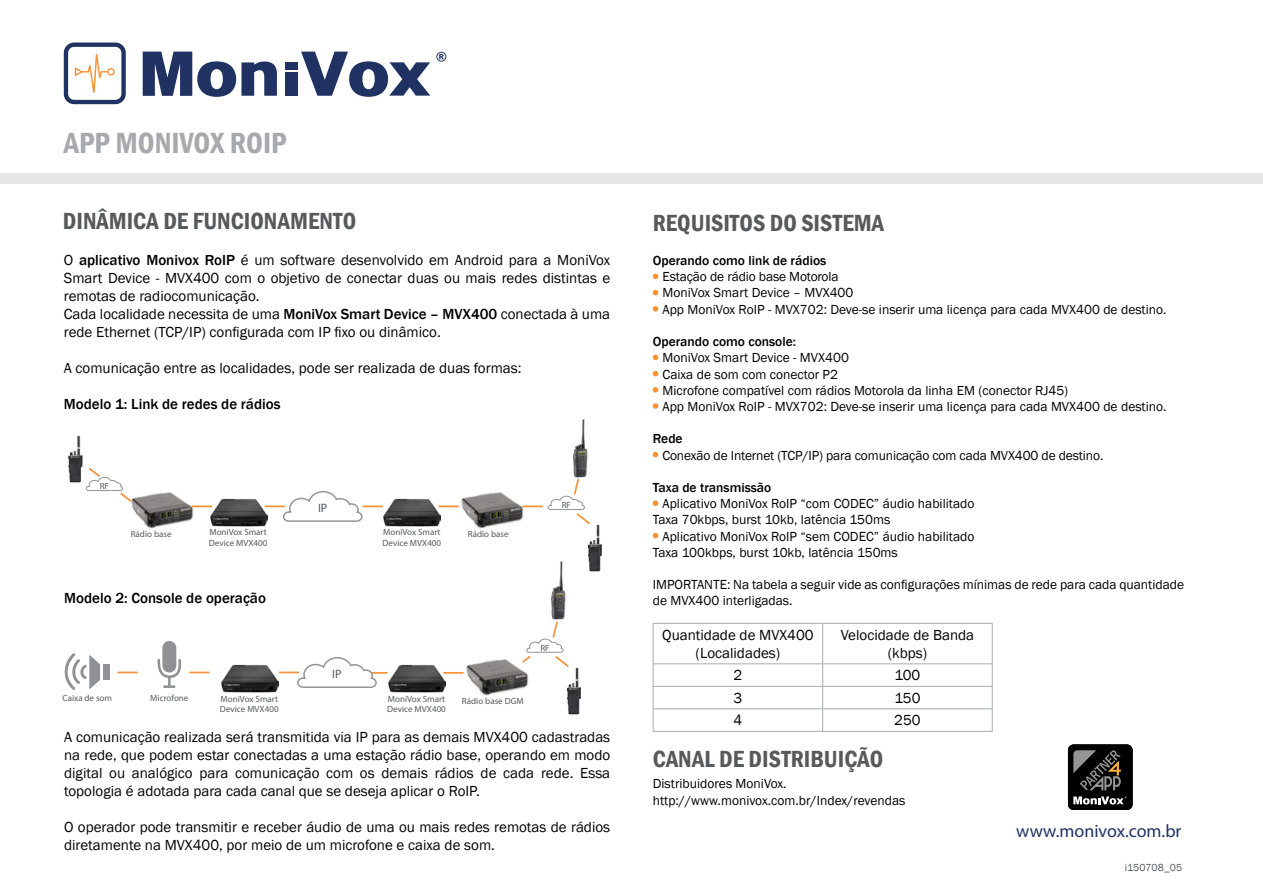
<style>
.page{position:relative;width:1263px;height:893px;background:#fff}
.page>*{position:absolute;margin:0;border:0;box-sizing:border-box;transform-origin:0 0}
.t1{font:600 condensed 30px "Franklin Gothic";color:#a7a9ac}
.t2{font:600 condensed 24px "Franklin Gothic";color:#58595b}
.t3{font:18px "Myriad Pro";color:#203262}
.t4{font:15px/18px "Franklin Gothic";color:#000}
.t5{font:500 15px "Franklin Gothic";color:#000}
.t6{font:13.5px/16.2px "Franklin Gothic";color:#000}
.t7{font:500 13.5px "Franklin Gothic";color:#000}
.t8{font:12.15px "Myriad Pro";color:#58595b}
.t9{font:10.5px "Franklin Gothic";letter-spacing:.015em;color:#58595b}
.t10{font:9px/10.8px "Myriad Pro";color:#58595b}
.s1{font-weight:500}
</style>
<div class="page">
<div style="left:285px;top:72px;width:12px;height:24px;background:#203262"></div>
<div style="left:285px;top:62px;width:12px;height:7px;background:#203262"></div>
<svg style="left:143px;top:52px;width:134px;height:45px"></svg>
<svg style="left:301px;top:52px;width:129px;height:45px"></svg>
<svg style="left:436px;top:52px;width:10px;height:10px"></svg>
<svg style="left:64px;top:43px;width:62px;height:61px"></svg>
<div style="left:0;top:171px;width:1263px;height:13px;background:#e6e7e8"></div>
<hr style="left:0;top:170px;width:1263px;height:3px;background:#fff">
<svg style="left:653px;top:274px;width:5px;height:5px"></svg>
<svg style="left:653px;top:290px;width:5px;height:5px"></svg>
<svg style="left:653px;top:306px;width:5px;height:6px"></svg>
<svg style="left:653px;top:355px;width:5px;height:5px"></svg>
<svg style="left:653px;top:371px;width:5px;height:5px"></svg>
<svg style="left:653px;top:387px;width:5px;height:6px"></svg>
<svg style="left:653px;top:403px;width:5px;height:6px"></svg>
<svg style="left:653px;top:452px;width:5px;height:5px"></svg>
<svg style="left:653px;top:500px;width:5px;height:6px"></svg>
<svg style="left:653px;top:533px;width:5px;height:5px"></svg>
<img style="left:131px;top:492px;width:64px;height:37px">
<img style="left:461px;top:492px;width:64px;height:37px">
<img style="left:573px;top:419px;width:15px;height:58px">
<img style="left:209px;top:498px;width:58px;height:29px">
<img style="left:383px;top:498px;width:58px;height:29px">
<img style="left:68px;top:436px;width:15px;height:47px">
<img style="left:587px;top:524px;width:15px;height:48px">
<hr style="left:192px;top:505px;width:20px;height:2px;background:#f79239">
<hr style="left:438px;top:505px;width:21px;height:2px;background:#f79239">
<hr style="left:523px;top:505px;width:20px;height:2px;background:#f79239">
<hr style="left:265px;top:505px;width:20px;height:2px;background:#f79239">
<hr style="left:363px;top:505px;width:20px;height:2px;background:#f79239">
<svg style="left:282px;top:491px;width:81px;height:31px"></svg>
<svg style="left:85px;top:467px;width:49px;height:37px"></svg>
<svg style="left:547px;top:477px;width:45px;height:49px"></svg>
<div style="left:1068px;top:744px;width:64px;height:66px;background:#000;border-radius:6px"></div>
<svg style="left:1073px;top:796px;width:53px;height:8px"></svg>
<svg style="left:1073px;top:750px;width:48px;height:40px"></svg>
<hr style="left:367px;top:672px;width:20px;height:2px;background:#f79239">
<img style="left:463px;top:659px;width:66px;height:36px">
<img style="left:551px;top:561px;width:15px;height:59px">
<img style="left:388px;top:664px;width:57px;height:29px">
<img style="left:221px;top:664px;width:57px;height:29px">
<img style="left:566px;top:667px;width:15px;height:47px">
<hr style="left:443px;top:672px;width:20px;height:2px;background:#f79239">
<svg style="left:520px;top:621px;width:51px;height:48px"></svg>
<svg style="left:117px;top:672px;width:21px;height:1px"></svg>
<svg style="left:189px;top:672px;width:20px;height:1px"></svg>
<svg style="left:279px;top:657px;width:99px;height:31px"></svg>
<div style="left:103px;top:664px;width:7px;height:16px;background:#8f9194"></div>
<svg style="left:65px;top:653px;width:35px;height:37px"></svg>
<div style="left:162px;top:641px;width:14px;height:31px;background:#8f9194;border-radius:7px"></div>
<svg style="left:157px;top:659px;width:25px;height:29px"></svg>
<hr style="left:653px;top:623px;width:170px;height:1px;background:#a7a9ac">
<hr style="left:653px;top:624px;width:1px;height:39px;background:#a7a9ac">
<hr style="left:823px;top:623px;width:170px;height:1px;background:#a7a9ac">
<hr style="left:822px;top:624px;width:1px;height:39px;background:#a7a9ac">
<hr style="left:992px;top:624px;width:1px;height:39px;background:#a7a9ac">
<hr style="left:653px;top:663px;width:170px;height:1px;background:#a7a9ac">
<hr style="left:823px;top:663px;width:170px;height:1px;background:#a7a9ac">
<hr style="left:653px;top:686px;width:170px;height:1px;background:#a7a9ac">
<hr style="left:823px;top:686px;width:170px;height:1px;background:#a7a9ac">
<hr style="left:653px;top:708px;width:170px;height:1px;background:#a7a9ac">
<svg style="left:653px;top:664px;width:1px;height:67px"></svg>
<hr style="left:823px;top:708px;width:170px;height:1px;background:#a7a9ac">
<svg style="left:822px;top:664px;width:1px;height:67px"></svg>
<svg style="left:992px;top:664px;width:1px;height:67px"></svg>
<hr style="left:653px;top:731px;width:170px;height:1px;background:#a7a9ac">
<hr style="left:823px;top:731px;width:170px;height:1px;background:#a7a9ac">
<h1 class="t1" style="left:64px;top:123px;width:224px">APP MONIVOX ROIP</h1>
<h2 class="t2" style="left:63px;top:205px;width:295px">DINÂMICA DE FUNCIONAMENTO</h2>
<h2 class="t2" style="left:653px;top:207px;width:233px">REQUISITOS DO SISTEMA</h2>
<p class="t4" style="left:64px;top:251px;width:548px">O <span class="s1">aplicativo Monivox RoIP</span> é um software desenvolvido em Android para a MoniVox Smart Device - MVX400 com o objetivo de conectar duas ou mais redes distintas e remotas de radiocomunicação.<br>Cada localidade necessita de uma <span class="s1">MoniVox Smart Device – MVX400</span> conectada à uma rede Ethernet (TCP/IP) configurada com IP fixo ou dinâmico.</p>
<p class="t4" style="left:64px;top:359px;width:459px">A comunicação entre as localidades, pode ser realizada de duas formas:</p>
<p class="t5" style="left:64px;top:395px;width:218px">Modelo 1: Link de redes de rádios</p>
<p class="t10" style="left:100px;top:480px;width:11px">RF</p>
<p class="t8" style="left:318px;top:501px;width:11px">IP</p>
<p class="t10" style="left:209px;top:527px;width:60px">MoniVox Smart<br>Device MVX400</p>
<p class="t10" style="left:383px;top:527px;width:60px">MoniVox Smart<br>Device MVX400</p>
<p class="t10" style="left:131px;top:529px;width:42px">Rádio base</p>
<p class="t10" style="left:468px;top:529px;width:42px">Rádio base</p>
<p class="t10" style="left:562px;top:499px;width:11px">RF</p>
<p class="t5" style="left:64px;top:589px;width:203px">Modelo 2: Console de operação</p>
<p class="t8" style="left:332px;top:667px;width:11px">IP</p>
<p class="t10" style="left:63px;top:693px;width:51px">Caixa de som</p>
<p class="t10" style="left:150px;top:693px;width:40px">Microfone</p>
<p class="t10" style="left:220px;top:693px;width:60px">MoniVox Smart<br>Device MVX400</p>
<p class="t10" style="left:462px;top:695px;width:63px">Rádio base DGM</p>
<p class="t10" style="left:387px;top:693px;width:60px">MoniVox Smart<br>Device MVX400</p>
<p class="t10" style="left:540px;top:642px;width:11px">RF</p>
<p class="t7" style="left:653px;top:252px;width:175px">Operando como link de rádios</p>
<p class="t6" style="left:662px;top:269px;width:506px">Estação de rádio base Motorola<br>MoniVox Smart Device – MVX400<br>App MoniVox RoIP - MVX702: Deve-se inserir uma licença para cada MVX400 de destino.</p>
<p class="t7" style="left:653px;top:333px;width:145px">Operando como console:</p>
<p class="t6" style="left:662px;top:350px;width:505px">MoniVox Smart Device - MVX400<br>Caixa de som com conector P2<br>Microfone compatível com rádios Motorola da linha EM (conector RJ45)<br>App MoniVox RoIP - MVX702: Deve-se inserir uma licença para cada MVX400 de destino.</p>
<p class="t7" style="left:653px;top:430px;width:31px">Rede</p>
<p class="t6" style="left:662px;top:447px;width:442px">Conexão de Internet (TCP/IP) para comunicação com cada MVX400 de destino.</p>
<p class="t7" style="left:653px;top:479px;width:120px">Taxa de transmissão</p>
<p class="t6" style="left:653px;top:496px;width:323px;text-indent:10px">Aplicativo MoniVox RoIP “com CODEC” áudio habilitado<br>Taxa 70kbps, burst 10kb, latência 150ms</p>
<p class="t6" style="left:653px;top:528px;width:323px;text-indent:10px">Aplicativo MoniVox RoIP “sem CODEC” áudio habilitado<br>Taxa 100kbps, burst 10kb, latência 150ms</p>
<p class="t6" style="left:653px;top:577px;width:533px">IMPORTANTE: Na tabela a seguir vide as configurações mínimas de rede para cada quantidade de MVX400 interligadas.</p>
<p class="t4" style="left:662px;top:626px;width:153px;text-align:center">Quantidade de MVX400 (Localidades)</p>
<p class="t4" style="left:841px;top:626px;width:135px;text-align:center">Velocidade de Banda (kbps)</p>
<p class="t4" style="left:733px;top:667px;width:10px">2</p>
<p class="t4" style="left:894px;top:667px;width:27px">100</p>
<p class="t4" style="left:733px;top:689px;width:10px">3</p>
<p class="t4" style="left:894px;top:689px;width:28px">150</p>
<p class="t4" style="left:733px;top:712px;width:10px">4</p>
<p class="t4" style="left:894px;top:712px;width:28px">250</p>
<p class="t4" style="left:64px;top:728px;width:548px;text-align:justify">A comunicação realizada será transmitida via IP para as demais MVX400 cadastradas na rede, que podem estar conectadas a uma estação rádio base, operando em modo digital ou analógico para comunicação com os demais rádios de cada rede. Essa topologia é adotada para cada canal que se deseja aplicar o RoIP.</p>
<p class="t4" style="left:64px;top:818px;width:548px">O operador pode transmitir e receber áudio de uma ou mais redes remotas de rádios diretamente na MVX400, por meio de um microfone e caixa de som.</p>
<p class="t3" style="left:1016px;top:820px;width:167px">www.monivox.com.br</p>
<h2 class="t2" style="left:653px;top:743px;width:232px">CANAL DE DISTRIBUIÇÃO</h2>
<p class="t6" style="left:653px;top:776px;width:254px">Distribuidores MoniVox. http://www.monivox.com.br/Index/revendas</p>
<p class="t9" style="left:1125px;top:861px;width:59px">i150708_05</p>
</div>
